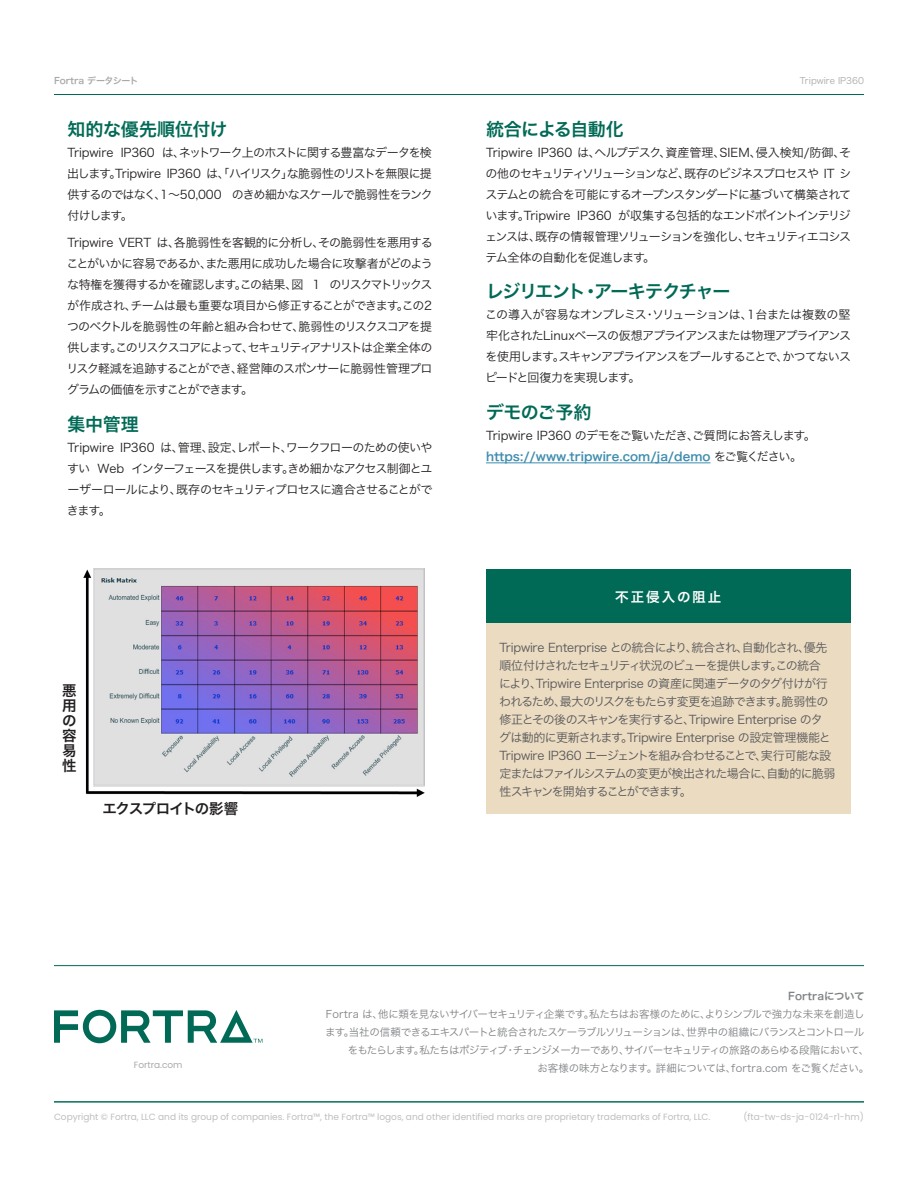
<style>
.page{position:relative;width:918px;height:1188px;background:#fff}
.page>*{position:absolute;margin:0;border:0;box-sizing:border-box;transform-origin:0 0}
.FTA_H1{font:18px "Hira Kaku Pro N W6";letter-spacing:-.035em;color:#006a56}
.FTA_H1-2{font:18px "Hira Kaku Pro N W6";letter-spacing:-.07em;color:#006a56}
.FTA_H1-3{font:18px "Hira Kaku Pro N W6";letter-spacing:-.01em;color:#006a56}
.t1{font:14.55px/15px "Hira Kaku Pro N W6";letter-spacing:-.09em;color:#231f20;text-align:justify}
.FTA_Sidebar_-_Header__white{font:13.5px "Hira Kaku Pro N W6";letter-spacing:.15em;color:#fff}
.FTA_Body{font:12px/21px "Hira Kaku Pro N W3";letter-spacing:-.07em;color:#231f20;text-align:justify}
.FTA_Sidebar_-_Body{font:12px/18px "Hira Kaku Pro N W3";letter-spacing:-.05em;color:#57585a}
.FTA_Body-2{font:12px/21px "Hira Kaku Pro N W3";letter-spacing:-.04em;color:#231f20}
.FTA_-_About_Fortra{font:10.5px "Hira Kaku Pro N W3";letter-spacing:-.06em;color:#808285}
.FTA_-_About_Fortra-2{font:10.5px "Hira Kaku Pro N W3";letter-spacing:-.025em;color:#808285}
.FTA_-_About_Fortra-3{font:10.5px "Hira Kaku Pro N W6";letter-spacing:.015em;color:#808285}
.FTA_Footer_-___Part{font:9px "Poppins";color:#bebebe}
.FTA_Header_-_Doc_Title{font:9px "Hira Kaku Pro N W3";color:#a9a9a9}
.FTA_Header_-_Doc_Type{font:9px "Hira Kaku Pro N W6";letter-spacing:-.005em;color:#a9a9a9}
.FTA_Footer_-_Right__page{font:9px "Poppins";color:#a9a9a9}
.s1{font-family:"Hira Kaku Pro N W6";color:#408daf}
</style>
<div class="page">
<hr style="left:54px;top:94px;width:810px;height:1px;background:#006a56">
<hr style="left:486px;top:463px;width:225px;height:1px;background:#408daf">
<div style="left:486px;top:575px;width:364px;height:239px;background:#ebdbc1"></div>
<div style="left:486px;top:570px;width:364px;height:36px;background:#006a56"></div>
<div style="left:486px;top:586px;width:364px;height:36px;background:#006a56"></div>
<img style="left:83px;top:568px;width:342px;height:229px">
<hr style="left:54px;top:1101px;width:810px;height:1px;background:#006a56">
<hr style="left:54px;top:965px;width:810px;height:1px;background:#006a56">
<svg style="left:54px;top:1010px;width:208px;height:33px"></svg>
<p class="FTA_Header_-_Doc_Type" style="left:54px;top:72px;width:86px">Fortra データシート</p>
<p class="FTA_Header_-_Doc_Title" style="left:800px;top:72px;width:66px">Tripwire IP360</p>
<p class="FTA_H1-3" style="left:68px;top:113px;width:162px">知的な優先順位付け</p>
<p class="FTA_Body" style="left:67px;top:141px;width:367px">Tripwire IP360 は、ネットワーク上のホストに関する豊富なデータを検出します。Tripwire IP360 は、「ハイリスク」な脆弱性のリストを無限に提供するのではなく、1～50,000 のきめ細かなスケールで脆弱性をランク付けします。</p>
<p class="FTA_Body" style="left:66px;top:232px;width:368px">Tripwire VERT は、各脆弱性を客観的に分析し、その脆弱性を悪用することがいかに容易であるか、また悪用に成功した場合に攻撃者がどのような特権を獲得するかを確認します。この結果、図 1 のリスクマトリックスが作成され、チームは最も重要な項目から修正することができます。この2つのベクトルを脆弱性の年齢と組み合わせて、脆弱性のリスクスコアを提供します。このリスクスコアによって、セキュリティアナリストは企業全体のリスク軽減を追跡することができ、経営陣のスポンサーに脆弱性管理プログラムの価値を示すことができます。</p>
<p class="FTA_H1" style="left:68px;top:408px;width:73px">集中管理</p>
<p class="FTA_Body" style="left:67px;top:436px;width:367px">Tripwire IP360 は、管理、設定、レポート、ワークフローのための使いやすい Web インターフェースを提供します。きめ細かなアクセス制御とユーザーロールにより、既存のセキュリティプロセスに適合させることができます。</p>
<p class="FTA_H1" style="left:486px;top:113px;width:139px">統合による自動化</p>
<p class="FTA_Body" style="left:485px;top:141px;width:368px">Tripwire IP360 は、ヘルプデスク、資産管理、SIEM、侵入検知/防御、その他のセキュリティソリューションなど、既存のビジネスプロセスや IT システムとの統合を可能にするオープンスタンダードに基づいて構築されています。Tripwire IP360 が収集する包括的なエンドポイントインテリジェンスは、既存の情報管理ソリューションを強化し、セキュリティエコシステム全体の自動化を促進します。</p>
<p class="FTA_H1-2" style="left:486px;top:275px;width:246px">レジリエント・アーキテクチャー</p>
<p class="FTA_Body" style="left:485px;top:304px;width:368px">この導入が容易なオンプレミス・ソリューションは、1台または複数の堅牢化されたLinuxベースの仮想アプライアンスまたは物理アプライアンスを使用します。スキャンアプライアンスをプールすることで、かつてないスピードと回復力を実現します。</p>
<p class="FTA_H1" style="left:486px;top:396px;width:107px">デモのご予約</p>
<p class="FTA_Body-2" style="left:486px;top:424px;width:331px">Tripwire IP360 のデモをご覧いただき、ご質問にお答えします。<span class="s1">https://www.tripwire.com/ja/demo</span> をご覧ください。</p>
<p class="t1" style="left:62px;top:682px;width:16px">悪用の容易性</p>
<p class="t1" style="left:103px;top:800px;width:137px">エクスプロイトの影響</p>
<p class="FTA_Sidebar_-_Header__white" style="left:615px;top:585px;width:108px">不正侵入の阻止</p>
<p class="FTA_Sidebar_-_Body" style="left:499px;top:637px;width:338px">Tripwire Enterprise との統合により、統合され、自動化され、優先順位付けされたセキュリティ状況のビューを提供します。この統合<br>により、Tripwire Enterprise の資産に関連データのタグ付けが行われるため、最大のリスクをもたらす変更を追跡できます。脆弱性の修正とその後のスキャンを実行すると、Tripwire Enterprise のタグは動的に更新されます。Tripwire Enterprise の設定管理機能とTripwire IP360 エージェントを組み合わせることで、実行可能な設定またはファイルシステムの変更が検出された場合に、自動的に脆弱性スキャンを開始することができます。</p>
<p class="FTA_-_About_Fortra-3" style="left:788px;top:987px;width:78px">Fortraについて</p>
<p class="FTA_-_About_Fortra" style="left:326px;top:1005px;width:540px">Fortra は、他に類を見ないサイバーセキュリティ企業です。私たちはお客様のために、よりシンプルで強力な未来を創造し</p>
<p class="FTA_-_About_Fortra" style="left:325px;top:1023px;width:541px">ます。当社の信頼できるエキスパートと統合されたスケーラブルソリューションは、世界中の組織にバランスとコントロール</p>
<p class="FTA_-_About_Fortra" style="left:348px;top:1041px;width:523px">をもたらします。私たちはポジティブ・チェンジメーカーであり、サイバーセキュリティの旅路のあらゆる段階において、</p>
<p class="FTA_Footer_-_Right__page" style="left:134px;top:1060px;width:50px">Fortra.com</p>
<p class="FTA_-_About_Fortra-2" style="left:537px;top:1059px;width:333px">お客様の味方となります。詳細については、fortra.com をご覧ください。</p>
<p class="FTA_Footer_-___Part" style="left:54px;top:1112px;width:658px">Copyright © Fortra, LLC and its group of companies. Fortra™, the Fortra™ logos, and other identified marks are proprietary trademarks of Fortra, LLC.</p>
<p class="FTA_Footer_-___Part" style="left:743px;top:1112px;width:122px">(fta-tw-ds-ja-0124-r1-hm)</p>
</div>
